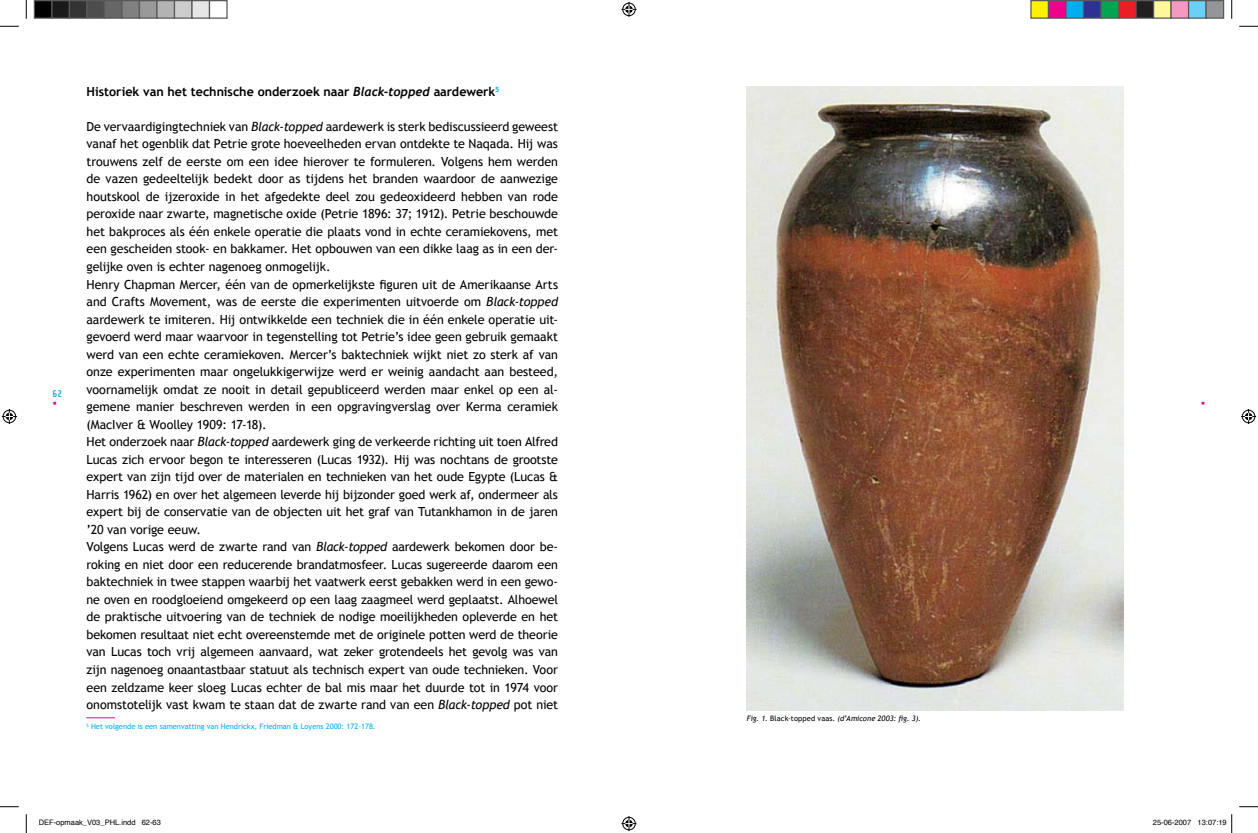
<style>
.page{position:relative;width:1258px;height:833px;background:#fff}
.page>*{position:absolute;margin:0;border:0;box-sizing:border-box;transform-origin:0 0}
.t1{font:12.5px/17.5px "Trebuchet MS";letter-spacing:-.005em;color:#000}
.t2{font:700 12.5px "Trebuchet MS";letter-spacing:-.005em;color:#000}
.t3{font:700 10px "Cholla Sans";color:#ec008c}
.t4{font:700 10px "Cholla Sans";color:#00adef}
.t5{font:7.5px "Trebuchet MS";color:#00adef}
.t6{font:7.5px "Helvetica";color:#000}
.t7{font:italic 7.5px "Trebuchet MS";letter-spacing:.005em;color:#000}
.s1{font-family:"Trebuchet";font-style:italic}
.s2{font-style:italic}
.s3{font-style:normal}
</style>
<div class="page">
<img style="left:746px;top:86px;width:377px;height:624px">
<svg style="left:86px;top:717px;width:29px;height:1px"></svg>
<svg style="left:0;top:25px;width:19px;height:2px"></svg>
<svg style="left:1239px;top:25px;width:18px;height:2px"></svg>
<svg style="left:0;top:806px;width:19px;height:1px"></svg>
<svg style="left:1239px;top:806px;width:18px;height:1px"></svg>
<svg style="left:25px;top:0;width:2px;height:19px"></svg>
<svg style="left:25px;top:814px;width:2px;height:18px"></svg>
<svg style="left:1231px;top:0;width:1px;height:19px"></svg>
<svg style="left:621px;top:2px;width:15px;height:15px"></svg>
<svg style="left:621px;top:816px;width:15px;height:14px"></svg>
<svg style="left:2px;top:409px;width:15px;height:15px"></svg>
<svg style="left:1241px;top:409px;width:14px;height:15px"></svg>
<div style="left:34px;top:1px;width:18px;height:17px;background:#000"></div>
<div style="left:34px;top:0;width:18px;height:19px;border:1px solid #595959"></div>
<div style="left:52px;top:1px;width:17px;height:17px;background:#1a1a1a"></div>
<div style="left:51px;top:0;width:19px;height:19px;border:1px solid #595959"></div>
<div style="left:69px;top:1px;width:18px;height:17px;background:#333"></div>
<div style="left:69px;top:0;width:19px;height:19px;border:1px solid #595959"></div>
<div style="left:87px;top:1px;width:17px;height:17px;background:#4d4d4d"></div>
<div style="left:86px;top:0;width:19px;height:19px;border:1px solid #595959"></div>
<div style="left:104px;top:1px;width:18px;height:17px;background:#666"></div>
<div style="left:104px;top:0;width:18px;height:19px;border:1px solid #595959"></div>
<div style="left:122px;top:1px;width:17px;height:17px;background:#808080"></div>
<div style="left:121px;top:0;width:19px;height:19px;border:1px solid #595959"></div>
<div style="left:139px;top:1px;width:18px;height:17px;background:#999"></div>
<div style="left:139px;top:0;width:19px;height:19px;border:1px solid #595959"></div>
<div style="left:157px;top:1px;width:17px;height:17px;background:#b3b3b3"></div>
<div style="left:156px;top:0;width:19px;height:19px;border:1px solid #595959"></div>
<div style="left:174px;top:1px;width:18px;height:17px;background:#ccc"></div>
<div style="left:174px;top:0;width:18px;height:19px;border:1px solid #595959"></div>
<div style="left:192px;top:1px;width:17px;height:17px;background:#e6e6e6"></div>
<div style="left:191px;top:0;width:19px;height:19px;border:1px solid #595959"></div>
<div style="left:209px;top:0;width:19px;height:19px;border:1px solid #595959"></div>
<div style="left:1030px;top:1px;width:18px;height:17px;background:#fff101"></div>
<div style="left:1030px;top:0;width:18px;height:19px;border:1px solid #595959"></div>
<div style="left:1048px;top:1px;width:17px;height:17px;background:#ed028c"></div>
<div style="left:1047px;top:0;width:19px;height:19px;border:1px solid #595959"></div>
<div style="left:1065px;top:1px;width:18px;height:17px;background:#00aeef"></div>
<div style="left:1065px;top:0;width:18px;height:19px;border:1px solid #595959"></div>
<div style="left:1083px;top:1px;width:17px;height:17px;background:#2e3092"></div>
<div style="left:1082px;top:0;width:19px;height:19px;border:1px solid #595959"></div>
<div style="left:1100px;top:1px;width:18px;height:17px;background:#00a54f"></div>
<div style="left:1100px;top:0;width:18px;height:19px;border:1px solid #595959"></div>
<div style="left:1118px;top:1px;width:17px;height:17px;background:#ee1d23"></div>
<div style="left:1117px;top:0;width:19px;height:19px;border:1px solid #595959"></div>
<div style="left:1135px;top:1px;width:18px;height:17px;background:#231f20"></div>
<div style="left:1135px;top:0;width:18px;height:19px;border:1px solid #595959"></div>
<div style="left:1153px;top:1px;width:17px;height:17px;background:#fff79a"></div>
<div style="left:1152px;top:0;width:19px;height:19px;border:1px solid #595959"></div>
<div style="left:1170px;top:1px;width:18px;height:17px;background:#f499c2"></div>
<div style="left:1170px;top:0;width:18px;height:19px;border:1px solid #595959"></div>
<div style="left:1188px;top:1px;width:17px;height:17px;background:#6bcff6"></div>
<div style="left:1187px;top:0;width:19px;height:19px;border:1px solid #595959"></div>
<div style="left:1205px;top:1px;width:18px;height:17px;background:#939598"></div>
<div style="left:1205px;top:0;width:18px;height:19px;border:1px solid #595959"></div>
<svg style="left:1231px;top:814px;width:1px;height:18px"></svg>
<p class="t2" style="left:86px;top:83px;width:414px">Historiek van het technische onderzoek naar <span class="s1">Black-topped</span> aardewerk<sup>5</sup></p>
<p class="t1" style="left:86px;top:118px;width:473px">De vervaardigingtechniek van <span class="s2">Black-topped</span> aardewerk is sterk bediscussieerd geweest vanaf het ogenblik dat Petrie grote hoeveelheden ervan ontdekte te Naqada. Hij was trouwens zelf de eerste om een idee hierover te formuleren. Volgens hem werden de vazen gedeeltelijk bedekt door as tijdens het branden waardoor de aanwezige houtskool de ijzeroxide in het afgedekte deel zou gedeoxideerd hebben van rode peroxide naar zwarte, magnetische oxide (Petrie 1896: 37; 1912). Petrie beschouwde het bakproces als één enkele operatie die plaats vond in echte ceramiekovens, met een gescheiden stook- en bakkamer. Het opbouwen van een dikke laag as in een der&shy;gelijke oven is echter nagenoeg onmogelijk.<br>Henry Chapman Mercer, één van de opmerkelijkste figuren uit de Amerikaanse Arts and Crafts Movement, was de eerste die experimenten uitvoerde om <span class="s2">Black-topped </span>aardewerk te imiteren. Hij ontwikkelde een techniek die in één enkele operatie uit&shy;gevoerd werd maar waarvoor in tegenstelling tot Petrie’s idee geen gebruik gemaakt werd van een echte ceramiekoven. Mercer’s baktechniek wijkt niet zo sterk af van onze experimenten maar ongelukkigerwijze werd er weinig aandacht aan besteed, voornamelijk omdat ze nooit in detail gepubliceerd werden maar enkel op een al&shy;gemene manier beschreven werden in een opgravingverslag over Kerma ceramiek (MacIver &amp; Woolley 1909: 17-18).<br>Het onderzoek naar <span class="s2">Black-topped</span> aardewerk ging de verkeerde richting uit toen Alfred Lucas zich ervoor begon te interesseren (Lucas 1932). Hij was nochtans de grootste expert van zijn tijd over de materialen en technieken van het oude Egypte (Lucas &amp; Harris 1962) en over het algemeen leverde hij bijzonder goed werk af, ondermeer als expert bij de conservatie van de objecten uit het graf van Tutankhamon in de jaren ’20 van vorige eeuw.<br>Volgens Lucas werd de zwarte rand van <span class="s2">Black-topped</span> aardewerk bekomen door be&shy;roking en niet door een reducerende brandatmosfeer. Lucas sugereerde daarom een baktechniek in twee stappen waarbij het vaatwerk eerst gebakken werd in een gewo&shy;ne oven en roodgloeiend omgekeerd op een laag zaagmeel werd geplaatst. Alhoewel de praktische uitvoering van de techniek de nodige moeilijkheden opleverde en het bekomen resultaat niet echt overeenstemde met de originele potten werd de theorie van Lucas toch vrij algemeen aanvaard, wat zeker grotendeels het gevolg was van zijn nagenoeg onaantastbaar statuut als technisch expert van oude technieken. Voor een zeldzame keer sloeg Lucas echter de bal mis maar het duurde tot in 1974 voor onomstotelijk vast kwam te staan dat de zwarte rand van een <span class="s2">Black-topped</span> pot niet</p>
<p class="t5" style="left:86px;top:721px;width:290px"><sup>5</sup> Het volgende is een samenvatting van Hendrickx, Friedman &amp; Loyens 2000: 172-178.</p>
<p class="t4" style="left:53px;top:388px;width:11px">62</p>
<p class="t3" style="left:53px;top:397px;width:6px">•</p>
<p class="t3" style="left:1200px;top:397px;width:6px">•</p>
<p class="t7" style="left:746px;top:713px;width:176px">Fig. 1. <span class="s3">Black-topped vaas.</span> (d’Amicone 2003: fig. 3)<span class="s3">.</span></p>
<p class="t6" style="left:39px;top:815px;width:124px">DEF-opmaak_V03_PHL.indd 62-63</p>
<p class="t6" style="left:1152px;top:815px;width:75px">25-06-2007 13:07:19</p>
</div>
